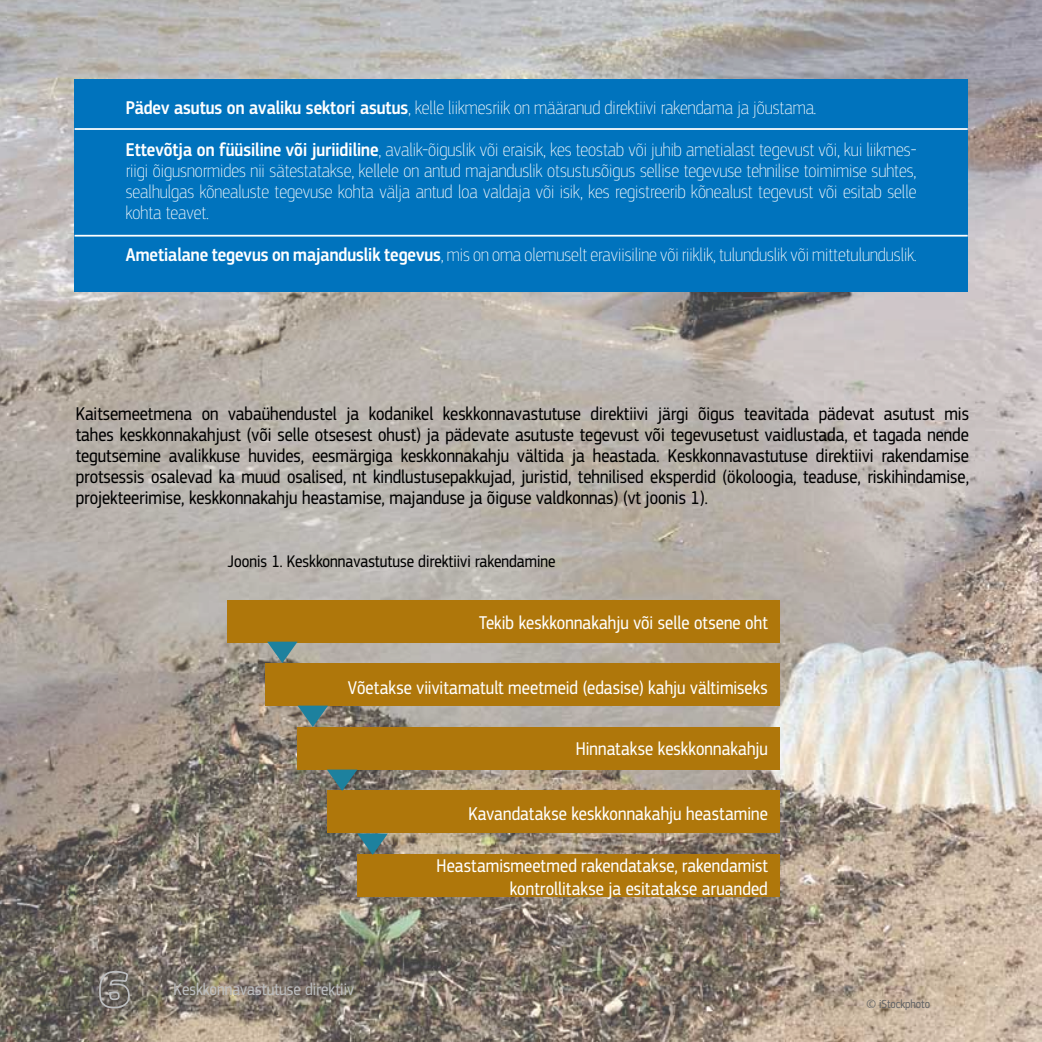
<style>
.page{position:relative;width:1042px;height:1042px;background:#fff}
.page>*{position:absolute;margin:0;border:0;box-sizing:border-box;transform-origin:0 0}
.t1{font:100 19.25px/21px "EC Square Sans Cond Pro";color:#fff}
.t2{font:19.25px/21px "EC Square Sans Cond Pro";color:#000;text-align:justify}
.t3{font:19.25px/23.1px "EC Square Sans Cond Pro";letter-spacing:.005em;color:#fff;text-align:right}
.t4{font:17.5px "EC Square Sans Cond Pro";color:#000}
.t5{font:17.5px "EC Square Sans Cond Pro";color:#bcbec0}
.t6{font:12.25px "EC Square Sans Cond Pro";color:#636466}
.s1{font-weight:500}
</style>
<div class="page">
<img style="left:0;top:0;width:1042px;height:1042px">
<svg style="left:98px;top:970px;width:33px;height:39px"></svg>
<div style="left:75px;top:79px;width:892px;height:213px;background:#0073bd"></div>
<hr style="left:75px;top:128px;width:892px;height:2px;background:#fff">
<hr style="left:75px;top:235px;width:892px;height:2px;background:#fff">
<div style="left:228px;top:600px;width:552px;height:43px;background:#af770b"></div>
<div style="left:265px;top:663px;width:515px;height:43px;background:#af770b"></div>
<div style="left:298px;top:727px;width:482px;height:43px;background:#af770b"></div>
<div style="left:327px;top:790px;width:453px;height:43px;background:#af770b"></div>
<div style="left:357px;top:854px;width:423px;height:43px;background:#af770b"></div>
<svg style="left:357px;top:833px;width:31px;height:22px"></svg>
<svg style="left:327px;top:769px;width:30px;height:22px"></svg>
<svg style="left:298px;top:705px;width:30px;height:22px"></svg>
<svg style="left:267px;top:641px;width:31px;height:22px"></svg>
<p class="t1" style="left:126px;top:86px;width:792px;line-height:42px"><span class="s1">Pädev asutus on avaliku sektori asutus</span>, kelle liikmesriik on määranud direktiivi rakendama ja jõustama.<br><span class="s1">Ettevõtja on füüsiline või juriidiline</span>, avalik-õiguslik või eraisik, kes teostab või juhib ametialast tegevust või, kui liikmes-</p>
<p class="t1" style="left:126px;top:160px;width:792px;text-align:justify">riigi õigusnormides nii sätestatakse, kellele on antud majanduslik otsustusõigus sellise tegevuse tehnilise toimimise suhtes, sealhulgas kõnealuste tegevuse kohta välja antud loa valdaja või isik, kes registreerib kõnealust tegevust või esitab selle kohta teavet.</p>
<p class="t1" style="left:126px;top:244px;width:792px"><span class="s1">Ametialane tegevus on majanduslik tegevus</span>, mis on oma olemuselt eraviisiline või riiklik, tulunduslik või mittetulunduslik.</p>
<p class="t2" style="left:76px;top:403px;width:894px">Kaitsemeetmena on vabaühendustel ja kodanikel keskkonnavastutuse direktiivi järgi õigus teavitada pädevat asutust mis tahes keskkonnakahjust (või selle otsesest ohust) ja pädevate asutuste tegevust või tegevusetust vaidlustada, et tagada nende tegutsemine avalikkuse huvides, eesmärgiga keskkonnakahju vältida ja heastada. Keskkonnavastutuse direktiivi rakendamise protsessis osalevad ka muud osalised, nt kindlustusepakkujad, juristid, tehnilised eksperdid (ökoloogia, teaduse, riskihindamise, projekteerimise, keskkonnakahju heastamise, majanduse ja õiguse valdkonnas) (vt joonis 1).</p>
<p class="t4" style="left:228px;top:551px;width:329px">Joonis 1. Keskkonnavastutuse direktiivi rakendamine</p>
<p class="t3" style="left:479px;top:611px;width:290px">Tekib keskkonnakahju või selle otsene oht</p>
<p class="t3" style="left:348px;top:676px;width:421px">Võetakse viivitamatult meetmeid (edasise) kahju vältimiseks</p>
<p class="t3" style="left:576px;top:737px;width:194px">Hinnatakse keskkonnakahju</p>
<p class="t5" style="left:174px;top:979px;width:182px">Keskkonnavastutuse direktiiv</p>
<p class="t3" style="left:468px;top:802px;width:301px">Kavandatakse keskkonnakahju heastamine</p>
<p class="t3" style="left:437px;top:854px;width:333px">Heastamismeetmed rakendatakse, rakendamist kontrollitakse ja esitatakse aruanded</p>
<p class="t6" style="left:866px;top:997px;width:65px">© iStockphoto</p>
</div>
